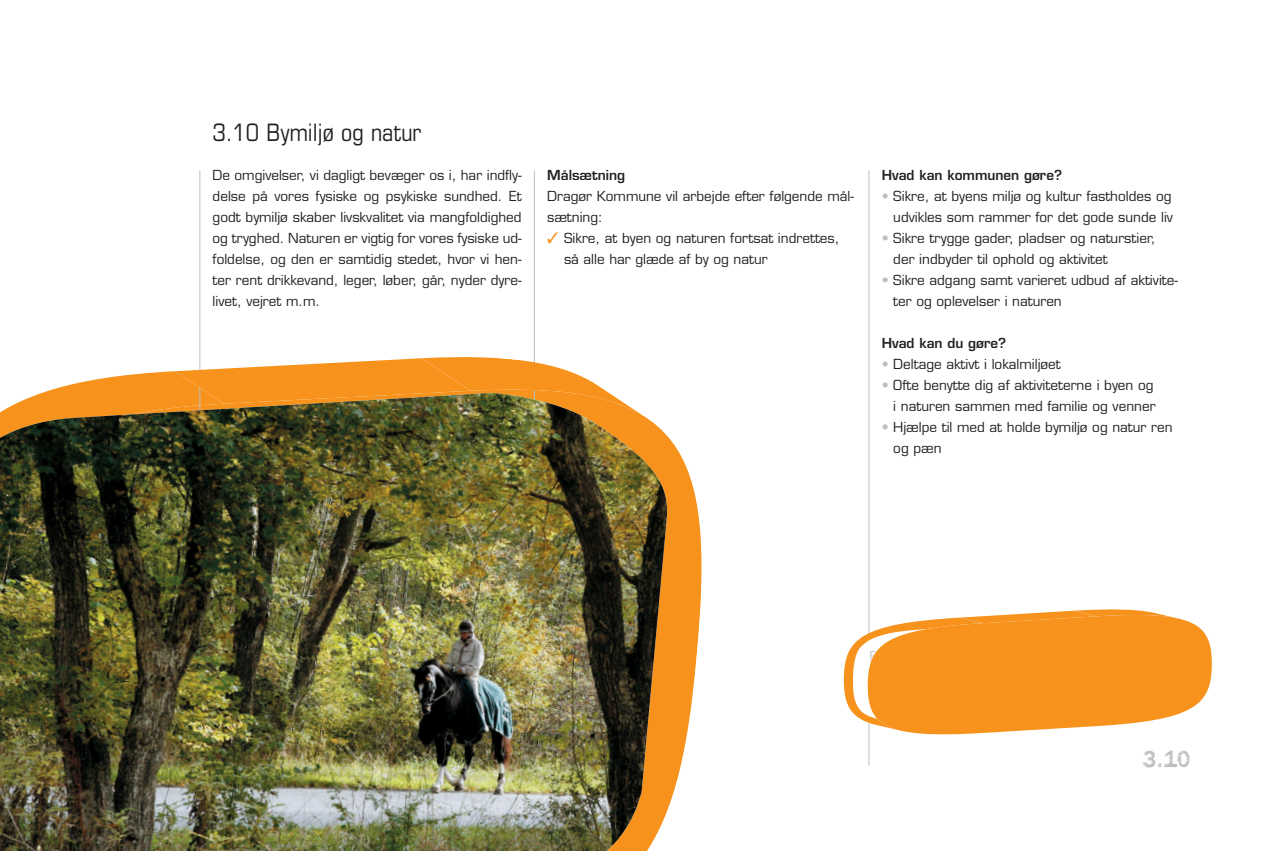
<style>
.page{position:relative;width:1263px;height:851px;background:#fff}
.page>*{position:absolute;margin:0;border:0;box-sizing:border-box;transform-origin:0 0}
.t1{font:condensed 24px "Eurostile";color:#231f20}
.t2{font:24px "DTC Funky M02";color:#bebfc2}
.t3{font:13.5px/21px "Eurostile";color:#231f20}
.t4{font:600 13.5px "Eurostile";color:#231f20}
.s1{color:#f7931d}
.s2{color:#bebfc2}
</style>
<div class="page">
<hr style="left:868px;top:170px;width:1px;height:595px;background:#bebfc2">
<svg style="left:844px;top:609px;width:368px;height:125px"></svg>
<svg style="left:42px;top:379px;width:660px;height:424px;fill:#f7931d"></svg>
<hr style="left:199px;top:170px;width:1px;height:595px;background:#bebfc2">
<hr style="left:534px;top:170px;width:1px;height:595px;background:#bebfc2">
<svg style="left:175px;top:354px;width:471px;height:39px"></svg>
<img style="left:0;top:393px;width:670px;height:457px">
<h2 class="t1" style="left:213px;top:123px;width:210px">3.10 Bymiljø og natur</h2>
<p class="t3" style="left:213px;top:166px;width:310px;text-align:justify">De omgivelser, vi dagligt bevæger os i, har indfly&shy;delse på vores fysiske og psykiske sundhed. Et godt bymiljø skaber livskvalitet via mangfoldighed og tryghed. Naturen er vigtig for vores fysiske ud&shy;foldelse, og den er samtidig stedet, hvor vi hen&shy;ter rent drikkevand, leger, løber, går, nyder dyre&shy;livet, vejret m.m.</p>
<p class="t4" style="left:547px;top:170px;width:79px">Målsætning</p>
<p class="t3" style="left:547px;top:187px;width:308px">Dragør Kommune vil arbejde efter følgende mål&shy;sætning:</p>
<p class="t3" style="left:547px;top:229px;width:294px"><span class="s1">✓</span> Sikre, at byen og naturen fortsat indrettes,</p>
<p class="t3" style="left:564px;top:250px;width:205px">så alle har glæde af by og natur</p>
<p class="t4" style="left:882px;top:170px;width:182px">Hvad kan kommunen gøre?</p>
<p class="t3" style="left:882px;top:187px;width:293px;text-align:right"><span class="s2">•</span> Sikre, at byens miljø og kultur fastholdes og udvikles som rammer for det gode sunde liv</p>
<p class="t3" style="left:893px;top:229px;width:264px;text-indent:-12px"><span class="s2">•</span> Sikre trygge gader, pladser og naturstier, der indbyder til ophold og aktivitet</p>
<p class="t3" style="left:893px;top:271px;width:286px;text-indent:-12px"><span class="s2">•</span> Sikre adgang samt varieret udbud af aktivite&shy;ter og oplevelser i naturen</p>
<p class="t4" style="left:882px;top:338px;width:126px">Hvad kan du gøre?</p>
<p class="t3" style="left:882px;top:355px;width:181px"><span class="s2">•</span> Deltage aktivt i lokalmiljøet</p>
<p class="t3" style="left:882px;top:376px;width:275px;text-align:right"><span class="s2">•</span> Ofte benytte dig af aktiviteterne i byen og i naturen sammen med familie og venner</p>
<p class="t3" style="left:893px;top:418px;width:281px;text-indent:-12px"><span class="s2">•</span> Hjælpe til med at holde bymiljø og natur ren og pæn</p>
<h1 class="t2" style="left:1142px;top:750px;width:50px">3.10</h1>
</div>
